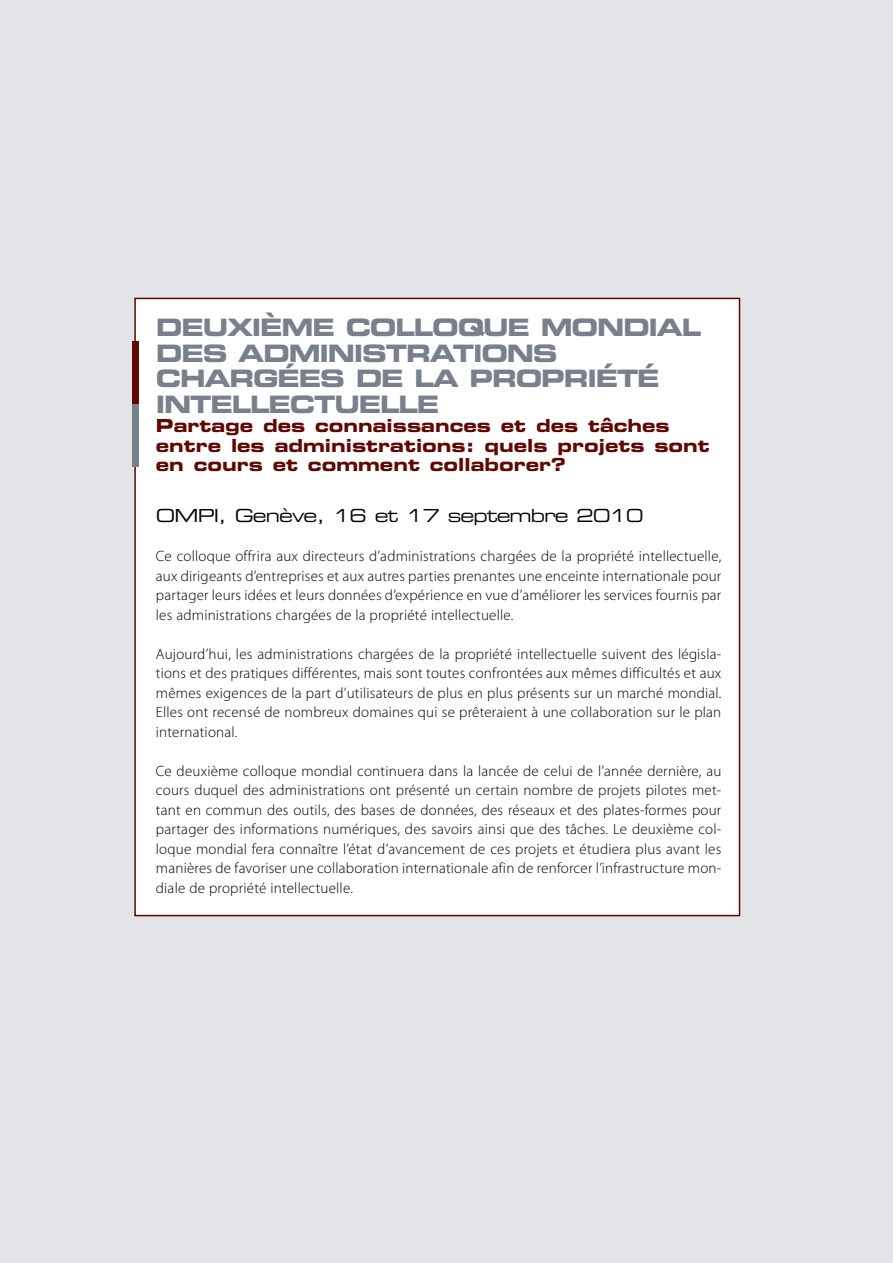
<style>
.page{position:relative;width:893px;height:1263px;background:#e3e4e8}
.page>*{position:absolute;margin:0;border:0;box-sizing:border-box;transform-origin:0 0}
.t1{font:24px/25.5px "Eurostile LT Std Bold Ex 2";letter-spacing:-.05em;color:#78808b}
.t2{font:18px/19.5px "Eurostile LT Std Bold Ex 2";color:#5f0700}
.t3{font:18px "Eurostile LT Std Ex 2";letter-spacing:-.05em;color:#000}
.t4{font:300 15px/19.5px "Myriad Pro";letter-spacing:.015em;color:#000;text-align:justify}
</style>
<div class="page">
<div style="left:136px;top:299px;width:603px;height:616px;background:#fff"></div>
<div style="left:132px;top:341px;width:6px;height:63px;background:#5f0700"></div>
<div style="left:132px;top:404px;width:6px;height:63px;background:#78808b"></div>
<h1 class="t1" style="left:156px;top:317px;width:547px">DEUXIÈME COLLOQUE MONDIAL<br>DES ADMINISTRATIONS<br>CHARGÉES DE LA PROPRIÉTÉ<br>INTELLECTUELLE</h1>
<p class="t2" style="left:156px;top:418px;width:556px">Partage des connaissances et des tâches entre les administrations: quels projets sont en cours et comment collaborer?</p>
<p class="t3" style="left:156px;top:509px;width:489px">OMPI, Genève, 16 et 17 septembre 2010</p>
<p class="t4" style="left:156px;top:547px;width:567px">Ce colloque offrira aux directeurs d’administrations chargées de la propriété intellectuelle, aux dirigeants d’entreprises et aux autres parties prenantes une enceinte internationale pour partager leurs idées et leurs données d’expérience en vue d’améliorer les services fournis par les administrations chargées de la propriété intellectuelle.</p>
<p class="t4" style="left:156px;top:645px;width:567px">Aujourd’hui, les administrations chargées de la propriété intellectuelle suivent des législa&shy;tions et des pratiques différentes, mais sont toutes confrontées aux mêmes difficultés et aux mêmes exigences de la part d’utilisateurs de plus en plus présents sur un marché mondial.<br>Elles ont recensé de nombreux domaines qui se prêteraient à une collaboration sur le plan international.</p>
<p class="t4" style="left:156px;top:762px;width:567px">Ce deuxième colloque mondial continuera dans la lancée de celui de l’année dernière, au cours duquel des administrations ont présenté un certain nombre de projets pilotes met&shy;tant en commun des outils, des bases de données, des réseaux et des plates-formes pour partager des informations numériques, des savoirs ainsi que des tâches. Le deuxième col&shy;loque mondial fera connaître l’état d’avancement de ces projets et étudiera plus avant les manières de favoriser une collaboration internationale afin de renforcer l’infrastructure mon&shy;diale de propriété intellectuelle.</p>
</div>
